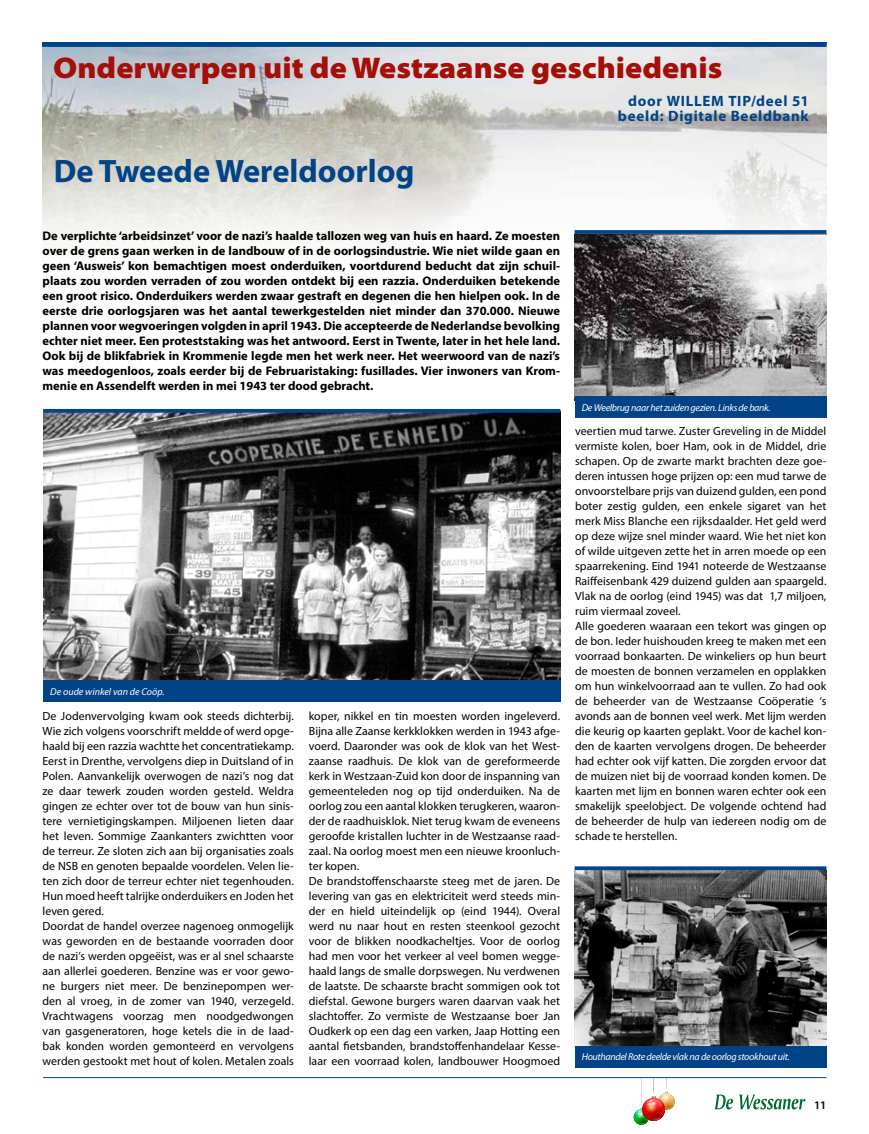
<style>
.page{position:relative;width:869px;height:1134px;background:#fff}
.page>*{position:absolute;margin:0;border:0;box-sizing:border-box;transform-origin:0 0}
.t1{font:700 32.5px "Myriad Pro";color:#004387}
.t2{font:900 semi-expanded 30px "Myriad Pro";color:#a40f08}
.t3{font:700 15px/15px "Myriad Pro";letter-spacing:.05em;color:#004387;text-align:right}
.t4{font:700 12.5px/15px "Myriad Pro";color:#000;text-align:justify}
.t5{font:11.88px/15px "Myriad Pro";letter-spacing:.005em;color:#000}
.t6{font:600 11.62px "Myriad Pro";color:#000}
.t7{font:italic 10px "Myriad Pro";letter-spacing:-.03em;color:#fff}
.t8{font:italic 10px "Myriad Pro";color:#fff}
</style>
<div class="page">
<svg style="left:714px;top:1094px;width:18px;height:15px"></svg>
<svg style="left:739px;top:1094px;width:66px;height:15px"></svg>
<svg style="left:633px;top:1078px;width:41px;height:47px"></svg>
<img style="left:43px;top:47px;width:783px;height:193px">
<div style="left:43px;top:42px;width:783px;height:5px;background:#004387"></div>
<img style="left:43px;top:413px;width:517px;height:267px">
<div style="left:43px;top:680px;width:517px;height:22px;background:#004387"></div>
<svg style="left:43px;top:409px;width:517px;height:4px;background:#084583"></svg>
<img style="left:574px;top:234px;width:252px;height:162px">
<div style="left:574px;top:396px;width:252px;height:22px;background:#004387"></div>
<svg style="left:574px;top:230px;width:252px;height:4px"></svg>
<img style="left:574px;top:870px;width:252px;height:176px">
<div style="left:574px;top:1046px;width:252px;height:21px;background:#004387"></div>
<svg style="left:574px;top:866px;width:252px;height:4px"></svg>
<hr style="left:43px;top:1077px;width:783px;height:1px;background:#004387">
<h2 class="t2" style="left:53px;top:50px;width:670px">Onderwerpen uit de Westzaanse geschiedenis</h2>
<h1 class="t1" style="left:54px;top:149px;width:362px">De Tweede Wereldoorlog</h1>
<p class="t3" style="left:617px;top:93px;width:192px">door WILLEM TIP/deel 51 beeld: Digitale Beeldbank</p>
<p class="t4" style="left:43px;top:228px;width:519px">De verplichte ‘arbeidsinzet’ voor de nazi’s haalde tallozen weg van huis en haard. Ze moesten over de grens gaan werken in de landbouw of in de oorlogsindustrie. Wie niet wilde gaan en geen ‘Ausweis’ kon bemachtigen moest onderduiken, voortdurend beducht dat zijn schuil&shy;plaats zou worden verraden of zou worden ontdekt bij een razzia. Onderduiken betekende een groot risico. Onderduikers werden zwaar gestraft en degenen die hen hielpen ook. In de eerste drie oorlogsjaren was het aantal tewerkgestelden niet minder dan 370.000. Nieuwe plannen voor wegvoeringen volgden in april 1943. Die accepteerde de Nederlandse bevolking echter niet meer. Een proteststaking was het antwoord. Eerst in Twente, later in het hele land.<br>Ook bij de blikfabriek in Krommenie legde men het werk neer. Het weerwoord van de nazi’s was meedogenloos, zoals eerder bij de Februaristaking: fusillades. Vier inwoners van Krom&shy;menie en Assendelft werden in mei 1943 ter dood gebracht.</p>
<p class="t8" style="left:50px;top:685px;width:116px">De oude winkel van de Coöp.</p>
<p class="t5" style="left:43px;top:708px;width:253px">De Jodenvervolging kwam ook steeds dichterbij.<br>Wie zich volgens voorschrift meldde of werd opge&shy;haald bij een razzia wachtte het concentratiekamp.<br>Eerst in Drenthe, vervolgens diep in Duitsland of in Polen. Aanvankelijk overwogen de nazi’s nog dat ze daar tewerk zouden worden gesteld. Weldra gingen ze echter over tot de bouw van hun sinis&shy;tere vernietigingskampen. Miljoenen lieten daar het leven. Sommige Zaankanters zwichtten voor de terreur. Ze sloten zich aan bij organisaties zoals de NSB en genoten bepaalde voordelen. Velen lie&shy;ten zich door de terreur echter niet tegenhouden.<br>Hun moed heeft talrijke onderduikers en Joden het leven gered.<br>Doordat de handel overzee nagenoeg onmogelijk was geworden en de bestaande voorraden door de nazi’s werden opgeëist, was er al snel schaarste aan allerlei goederen. Benzine was er voor gewo&shy;ne burgers niet meer. De benzinepompen wer&shy;den al vroeg, in de zomer van 1940, verzegeld.<br>Vrachtwagens voorzag men noodgedwongen van gasgeneratoren, hoge ketels die in de laad&shy;bak konden worden gemonteerd en vervolgens werden gestookt met hout of kolen. Metalen zoals</p>
<p class="t5" style="left:309px;top:708px;width:253px">koper, nikkel en tin moesten worden ingeleverd.<br>Bijna alle Zaanse kerkklokken werden in 1943 afge&shy;voerd. Daaronder was ook de klok van het West&shy;zaanse raadhuis. De klok van de gereformeerde kerk in Westzaan-Zuid kon door de inspanning van gemeenteleden nog op tijd onderduiken. Na de oorlog zou een aantal klokken terugkeren, waaron&shy;der de raadhuisklok. Niet terug kwam de eveneens geroofde kristallen luchter in de Westzaanse raad&shy;zaal. Na oorlog moest men een nieuwe kroonluch&shy;ter kopen.<br>De brandstoffenschaarste steeg met de jaren. De levering van gas en elektriciteit werd steeds min&shy;der en hield uiteindelijk op (eind 1944). Overal werd nu naar hout en resten steenkool gezocht voor de blikken noodkacheltjes. Voor de oorlog had men voor het verkeer al veel bomen wegge&shy;haald langs de smalle dorpswegen. Nu verdwenen de laatste. De schaarste bracht sommigen ook tot diefstal. Gewone burgers waren daarvan vaak het slachtoffer. Zo vermiste de Westzaanse boer Jan Oudkerk op een dag een varken, Jaap Hotting een aantal fietsbanden, brandstoffenhandelaar Kesse&shy;laar een voorraad kolen, landbouwer Hoogmoed</p>
<p class="t7" style="left:581px;top:401px;width:190px">De Weelbrug naar het zuiden gezien. Links de bank.</p>
<p class="t5" style="left:575px;top:423px;width:253px">veertien mud tarwe. Zuster Greveling in de Middel vermiste kolen, boer Ham, ook in de Middel, drie schapen. Op de zwarte markt brachten deze goe&shy;deren intussen hoge prijzen op: een mud tarwe de onvoorstelbare prijs van duizend gulden, een pond boter zestig gulden, een enkele sigaret van het merk Miss Blanche een rijksdaalder. Het geld werd op deze wijze snel minder waard. Wie het niet kon of wilde uitgeven zette het in arren moede op een spaarrekening. Eind 1941 noteerde de Westzaanse Raiffeisenbank 429 duizend gulden aan spaargeld.<br>Vlak na de oorlog (eind 1945) was dat 1,7 miljoen, ruim viermaal zoveel.<br>Alle goederen waaraan een tekort was gingen op de bon. Ieder huishouden kreeg te maken met een voorraad bonkaarten. De winkeliers op hun beurt de moesten de bonnen verzamelen en opplakken om hun winkelvoorraad aan te vullen. Zo had ook de beheerder van de Westzaanse Coöperatie ‘s avonds aan de bonnen veel werk. Met lijm werden die keurig op kaarten geplakt. Voor de kachel kon&shy;den de kaarten vervolgens drogen. De beheerder had echter ook vijf katten. Die zorgden ervoor dat de muizen niet bij de voorraad konden komen. De kaarten met lijm en bonnen waren echter ook een smakelijk speelobject. De volgende ochtend had de beheerder de hulp van iedereen nodig om de schade te herstellen.</p>
<p class="t7" style="left:581px;top:1051px;width:209px">Houthandel Rote deelde vlak na de oorlog stookhout uit.</p>
<p class="t6" style="left:813px;top:1099px;width:14px">11</p>
</div>
